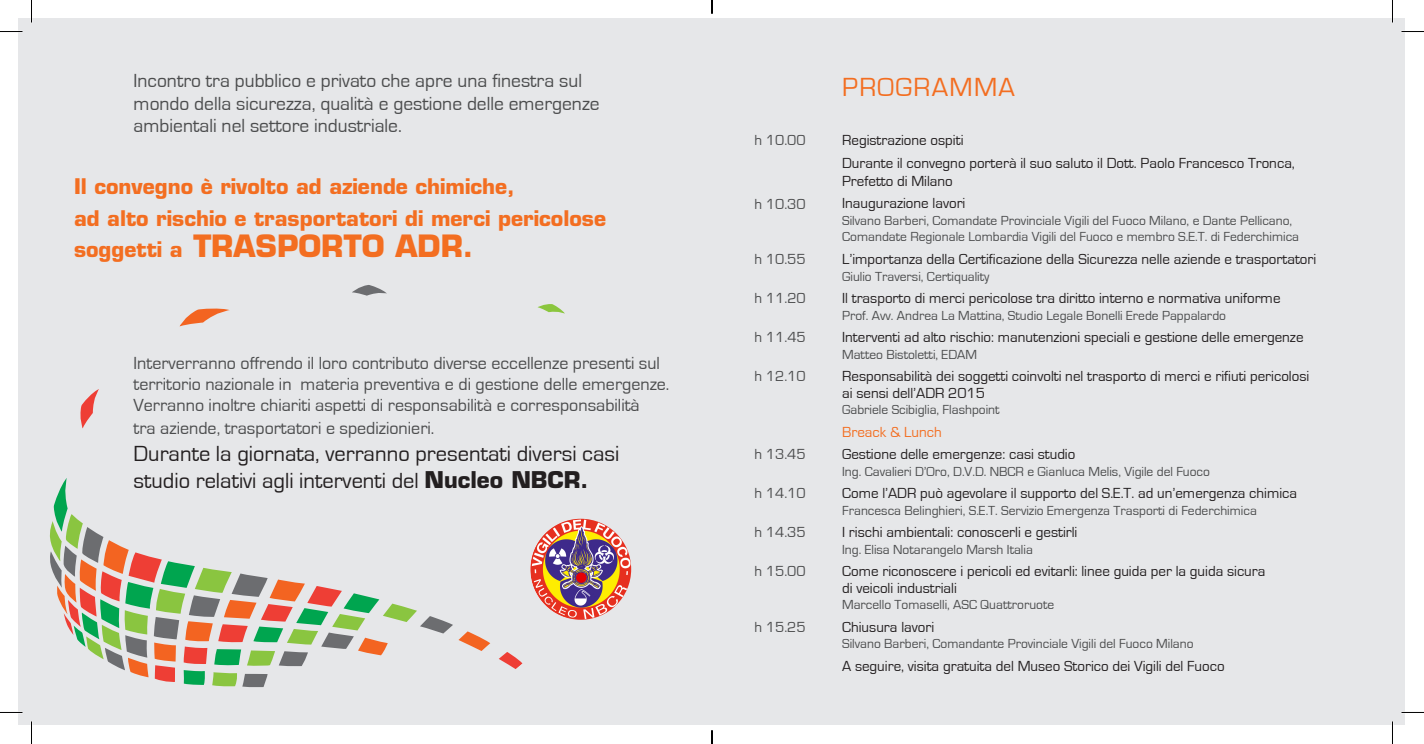
<style>
.page{position:relative;width:1424px;height:744px;background:#fff}
.page>*{position:absolute;margin:0;border:0;box-sizing:border-box;transform-origin:0 0}
.t1{font:700 30px "Eurostile";color:#f36e21}
.t2{font:27px "Eurostile";letter-spacing:.05em;color:#f36e21}
.t3{font:22.5px "Eurostile";color:#231f20}
.t4{font:700 21px "Eurostile";color:#f36e21}
.t5{font:19.5px "Eurostile";color:#4b4c4d}
.t6{font:18px "Eurostile";color:#4b4c4d}
.t7{font:15px "Eurostile";color:#231f20}
.t8{font:15px "Eurostile";color:#4b4c4d}
.t9{font:15px "Eurostile";color:#f36e21}
.t10{font:13.5px "Eurostile";color:#4b4c4d}
.s1{font-size:21px}
.s2{font-weight:700}
</style>
<div class="page">
<div style="left:19px;top:19px;width:1386px;height:706px;background:#e6e7e9"></div>
<svg style="left:49px;top:478px;width:441px;height:209px"></svg>
<svg style="left:80px;top:389px;width:19px;height:39px"></svg>
<svg style="left:180px;top:308px;width:50px;height:18px"></svg>
<svg style="left:352px;top:285px;width:35px;height:10px"></svg>
<svg style="left:537px;top:304px;width:28px;height:9px"></svg>
<svg style="left:499px;top:652px;width:23px;height:17px"></svg>
<img style="left:530px;top:518px;width:101px;height:101px;border-radius:50px">
<hr style="left:0;top:711px;width:22px;height:2px;background:#fff">
<hr style="left:1401px;top:711px;width:23px;height:2px;background:#fff">
<hr style="left:1391px;top:0;width:2px;height:22px;background:#fff">
<hr style="left:1391px;top:721px;width:2px;height:22px;background:#fff">
<svg style="left:0;top:31px;width:22px;height:1px"></svg>
<svg style="left:1401px;top:31px;width:23px;height:1px"></svg>
<svg style="left:0;top:712px;width:22px;height:1px"></svg>
<svg style="left:1401px;top:712px;width:23px;height:1px"></svg>
<svg style="left:31px;top:0;width:1px;height:22px"></svg>
<svg style="left:31px;top:721px;width:1px;height:22px"></svg>
<svg style="left:1392px;top:0;width:1px;height:22px"></svg>
<svg style="left:1392px;top:721px;width:1px;height:22px"></svg>
<svg style="left:711px;top:0;width:2px;height:13px"></svg>
<svg style="left:711px;top:730px;width:2px;height:13px"></svg>
<p class="t5" style="left:134px;top:70px;width:450px">Incontro tra pubblico e privato che apre una finestra sul</p>
<p class="t5" style="left:134px;top:93px;width:467px">mondo della sicurezza, qualità e gestione delle emergenze</p>
<p class="t5" style="left:134px;top:115px;width:270px">ambientali nel settore industriale.</p>
<p class="t4" style="left:74px;top:173px;width:442px">Il convegno è rivolto ad aziende chimiche,</p>
<p class="t4" style="left:74px;top:205px;width:533px">ad alto rischio e trasportatori di merci pericolose</p>
<p class="t1" style="left:74px;top:228px;width:401px"><span class="s1">soggetti a</span> TRASPORTO ADR.</p>
<p class="t6" style="left:134px;top:353px;width:528px">Interverranno offrendo il loro contributo diverse eccellenze presenti sul</p>
<p class="t6" style="left:134px;top:374px;width:537px">territorio nazionale in materia preventiva e di gestione delle emergenze.</p>
<p class="t6" style="left:134px;top:395px;width:508px">Verranno inoltre chiariti aspetti di responsabilità e corresponsabilità</p>
<p class="t6" style="left:134px;top:418px;width:302px">tra aziende, trasportatori e spedizionieri.</p>
<p class="t3" style="left:134px;top:441px;width:487px">Durante la giornata, verranno presentati diversi casi</p>
<p class="t3" style="left:134px;top:468px;width:457px">studio relativi agli interventi del <span class="s2">Nucleo NBCR.</span></p>
<p class="t8" style="left:754px;top:132px;width:53px">h 10.00</p>
<p class="t8" style="left:754px;top:195px;width:53px">h 10.30</p>
<p class="t8" style="left:754px;top:251px;width:53px">h 10.55</p>
<p class="t8" style="left:754px;top:290px;width:53px">h 11.20</p>
<p class="t8" style="left:754px;top:329px;width:53px">h 11.45</p>
<p class="t8" style="left:754px;top:367px;width:53px">h 12.10</p>
<p class="t8" style="left:754px;top:446px;width:53px">h 13.45</p>
<p class="t8" style="left:754px;top:485px;width:53px">h 14.10</p>
<p class="t8" style="left:754px;top:524px;width:53px">h 14.35</p>
<p class="t8" style="left:754px;top:563px;width:53px">h 15.00</p>
<p class="t8" style="left:754px;top:618px;width:53px">h 15.25</p>
<p class="t2" style="left:842px;top:73px;width:174px">PROGRAMMA</p>
<p class="t7" style="left:842px;top:132px;width:123px">Registrazione ospiti</p>
<p class="t7" style="left:842px;top:155px;width:454px">Durante il convegno porterà il suo saluto il Dott. Paolo Francesco Tronca,</p>
<p class="t7" style="left:842px;top:173px;width:112px">Prefetto di Milano</p>
<p class="t7" style="left:842px;top:195px;width:125px">Inaugurazione lavori</p>
<p class="t10" style="left:842px;top:213px;width:452px">Silvano Barberi, Comandate Provinciale Vigili del Fuoco Milano, e Dante Pellicano,</p>
<p class="t10" style="left:842px;top:230px;width:458px">Comandate Regionale Lombardia Vigili del Fuoco e membro S.E.T. di Federchimica</p>
<p class="t7" style="left:842px;top:251px;width:476px">L’importanza della Certificazione della Sicurezza nelle aziende e trasportatori</p>
<p class="t10" style="left:842px;top:269px;width:149px">Giulio Traversi, Certiquality</p>
<p class="t7" style="left:842px;top:290px;width:440px">Il trasporto di merci pericolose tra diritto interno e normativa uniforme</p>
<p class="t10" style="left:842px;top:308px;width:385px">Prof. Avv. Andrea La Mattina, Studio Legale Bonelli Erede Pappalardo</p>
<p class="t7" style="left:842px;top:329px;width:463px">Interventi ad alto rischio: manutenzioni speciali e gestione delle emergenze</p>
<p class="t10" style="left:842px;top:347px;width:136px">Matteo Bistoletti, EDAM</p>
<p class="t7" style="left:842px;top:368px;width:469px">Responsabilità dei soggetti coinvolti nel trasporto di merci e rifiuti pericolosi</p>
<p class="t7" style="left:842px;top:384px;width:144px">ai sensi dell’ADR 2015</p>
<p class="t10" style="left:842px;top:402px;width:159px">Gabriele Scibiglia, Flashpoint</p>
<p class="t9" style="left:842px;top:423px;width:101px">Breack &amp; Lunch</p>
<p class="t7" style="left:842px;top:446px;width:235px">Gestione delle emergenze: casi studio</p>
<p class="t10" style="left:842px;top:464px;width:369px">Ing. Cavalieri D’Oro, D.V.D. NBCR e Gianluca Melis, Vigile del Fuoco</p>
<p class="t7" style="left:842px;top:485px;width:456px">Come l’ADR può agevolare il supporto del S.E.T. ad un’emergenza chimica</p>
<p class="t10" style="left:842px;top:503px;width:416px">Francesca Belinghieri, S.E.T. Servizio Emergenza Trasporti di Federchimica</p>
<p class="t7" style="left:842px;top:524px;width:237px">I rischi ambientali: conoscerli e gestirli</p>
<p class="t10" style="left:842px;top:542px;width:192px">Ing. Elisa Notarangelo Marsh Italia</p>
<p class="t7" style="left:842px;top:563px;width:425px">Come riconoscere i pericoli ed evitarli: linee guida per la guida sicura</p>
<p class="t7" style="left:842px;top:579px;width:116px">di veicoli industriali</p>
<p class="t10" style="left:842px;top:597px;width:214px">Marcello Tomaselli, ASC Quattroruote</p>
<p class="t7" style="left:842px;top:618px;width:94px">Chiusura lavori</p>
<p class="t10" style="left:842px;top:636px;width:353px">Silvano Barberi, Comandante Provinciale Vigili del Fuoco Milano</p>
<p class="t7" style="left:842px;top:657px;width:384px">A seguire, visita gratuita del Museo Storico dei Vigili del Fuoco</p>
</div>
